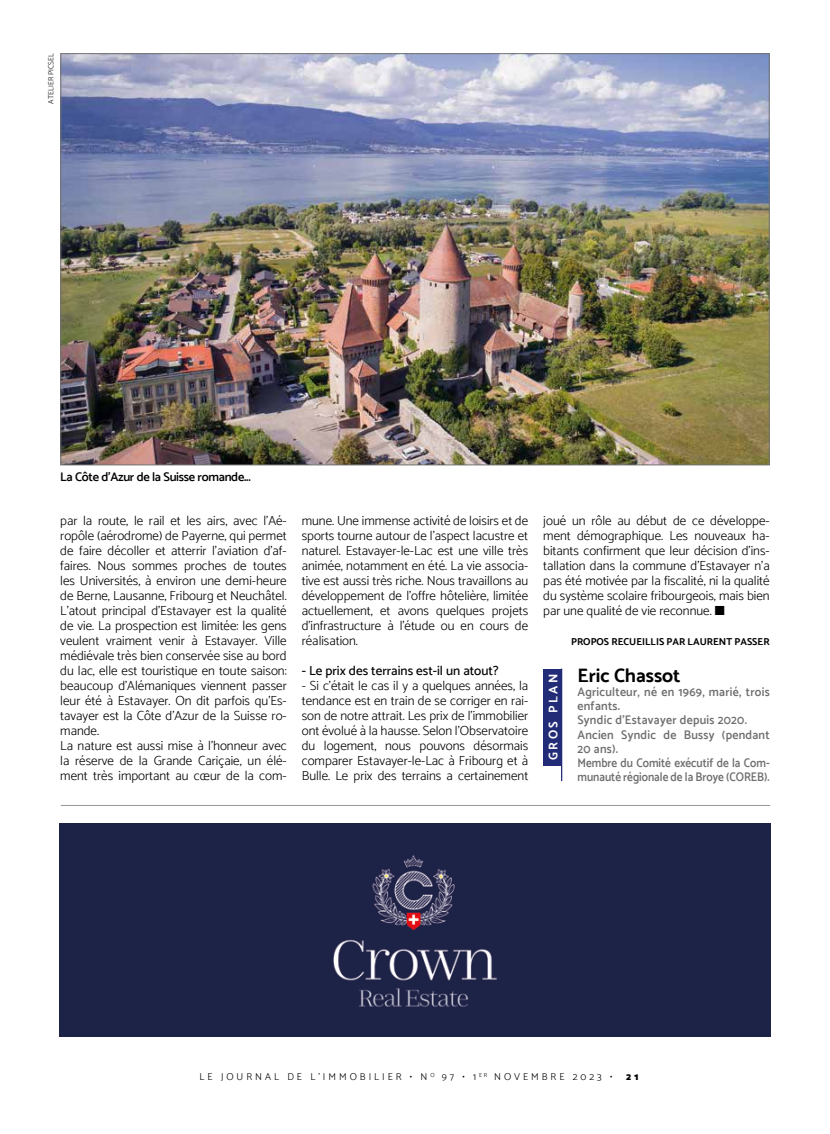
<style>
.page{position:relative;width:830px;height:1134px;background:#fff}
.page>*{position:absolute;margin:0;border:0;box-sizing:border-box;transform-origin:0 0}
.t1{font:700 19.38px "Catamaran";color:#000}
.t2{font:300 13.12px/15px "Catamaran";color:#000;text-align:justify}
.t3{font:500 13.12px "Catamaran";color:#000}
.t4{font:600 12.5px/14.2px "Catamaran";letter-spacing:.02em;color:#706f6f;scale:.95 1}
.t5{font:600 12.5px "Catamaran";letter-spacing:-.02em;color:#000}
.t6{font:700 12.5px "Catamaran";letter-spacing:.2em;color:#fff}
.t7{font:300 10px "Catamaran";letter-spacing:.3em;color:#000}
.t8{font:700 10px "Catamaran";color:#000}
.t9{font:900 10px "Catamaran";color:#000}
.t10{font:300 7.5px "Catamaran";letter-spacing:.01em;color:#000}
</style>
<div class="page">
<img style="left:62px;top:55px;width:705px;height:408px">
<div style="left:543px;top:669px;width:18px;height:96px;background:#232c77"></div>
<hr style="left:560px;top:669px;width:2px;height:112px;background:#232c77">
<div style="left:60px;top:824px;width:709px;height:212px;background:#1d2347"></div>
<hr style="left:61px;top:805px;width:708px;height:1px;background:#979696">
<p class="t10" style="left:47px;top:104px;width:52px;rotate:-90deg">ATELIER PICSEL</p>
<p class="t5" style="left:60px;top:469px;width:192px">La Côte d’Azur de la Suisse romande...</p>
<p class="t2" style="left:60px;top:513px;width:228px;text-align:left">par la route, le rail et les airs, avec l’Aé&shy;ropôle (aérodrome) de Payerne, qui permet de faire décoller et atterrir l’aviation d’af&shy;faires. Nous sommes proches de toutes les Universités, à environ une demi-heure de Berne, Lausanne, Fribourg et Neuchâtel.<br>L’atout principal d’Estavayer est la qualité de vie. La prospection est limitée: les gens veulent vraiment venir à Estavayer. Ville médiévale très bien conservée sise au bord du lac, elle est touristique en toute saison: beaucoup d’Alémaniques viennent passer leur été à Estavayer. On dit parfois qu’Es&shy;tavayer est la Côte d’Azur de la Suisse ro&shy;mande.<br>La nature est aussi mise à l’honneur avec la réserve de la Grande Cariçaie, un élé&shy;ment très important au cœur de la com-</p>
<p class="t2" style="left:301px;top:513px;width:228px">mune. Une immense activité de loisirs et de sports tourne autour de l’aspect lacustre et naturel. Estavayer-le-Lac est une ville très animée, notamment en été. La vie associa&shy;tive est aussi très riche. Nous travaillons au développement de l’offre hôtelière, limitée actuellement, et avons quelques projets d’infrastructure à l’étude ou en cours de réalisation.</p>
<p class="t3" style="left:301px;top:663px;width:198px">- Le prix des terrains est-il un atout?</p>
<p class="t2" style="left:301px;top:678px;width:228px">- Si c’était le cas il y a quelques années, la tendance est en train de se corriger en rai&shy;son de notre attrait. Les prix de l’immobilier ont évolué à la hausse. Selon l’Observatoire du logement, nous pouvons désormais comparer Estavayer-le-Lac à Fribourg et à Bulle. Le prix des terrains a certainement</p>
<p class="t2" style="left:543px;top:513px;width:228px">joué un rôle au début de ce développe&shy;ment démographique. Les nouveaux ha&shy;bitants confirment que leur décision d’ins&shy;tallation dans la commune d’Estavayer n’a pas été motivée par la fiscalité, ni la qualité du système scolaire fribourgeois, mais bien par une qualité de vie reconnue. ■</p>
<p class="t8" style="left:570px;top:636px;width:200px">PROPOS RECUEILLIS PAR LAURENT PASSER</p>
<p class="t6" style="left:545px;top:760px;width:88px;rotate:-90deg">GROS PLAN</p>
<h1 class="t1" style="left:577px;top:664px;width:105px">Eric Chassot</h1>
<p class="t4" style="left:577px;top:684px;width:204px">Agriculteur, né en 1969, marié, trois enfants.<br>Syndic d’Estavayer depuis 2020.<br>Ancien Syndic de Bussy (pendant<br>20 ans).<br>Membre du Comité exécutif de la Com&shy;munauté régionale de la Broye (COREB).</p>
<p class="t7" style="left:199px;top:1071px;width:414px">LE JOURNAL DE L’IMMOBILIER • N <sup>O</sup> 97 • 1 <sup>ER</sup> NOVEMBRE 2023 •</p>
<p class="t9" style="left:625px;top:1071px;width:14px">2 1</p>
</div>
